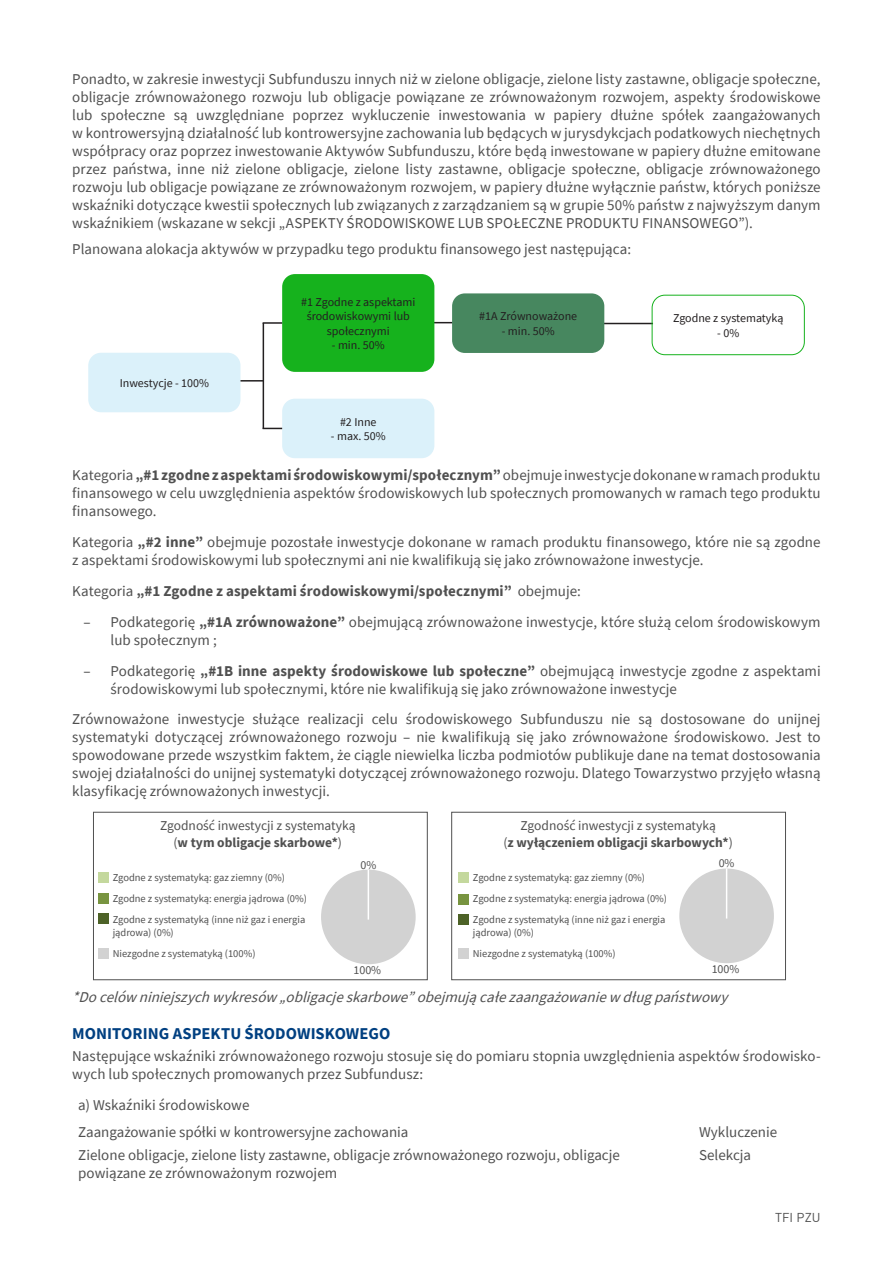
<style>
.page{position:relative;width:893px;height:1263px;background:#fff}
.page>*{position:absolute;margin:0;border:0;box-sizing:border-box;transform-origin:0 0}
.t1{font:700 16.5px "Source Sans Pro";letter-spacing:.005em;color:#014081}
.t2{font:15px/18px "Source Sans Pro";color:#505050}
.t3{font:italic 15px "Source Sans Pro";color:#505050}
.t4{font:700 15px "Source Sans Pro";letter-spacing:.005em;color:#505050}
.t5{font:13.5px/16.2px "Source Sans Pro";color:#505050;text-align:center}
.KATEGORIA{font:12.75px "DIN Pro Pl";letter-spacing:.01em;color:#505050}
.t6{font:12px/14.4px "Source Sans Pro";color:#231f20;text-align:center}
.t7{font:12px "Source Sans Pro";color:#505050}
.t8{font:10.5px/12.6px "Source Sans Pro";color:#505050}
.s1{font-weight:700}
.s2{font-weight:400}
</style>
<div class="page">
<hr style="left:603px;top:323px;width:50px;height:1px;background:#231f20">
<svg style="left:434px;top:322px;width:18px;height:1px"></svg>
<div style="left:88px;top:353px;width:152px;height:59px;background:#dbf1fa;border-radius:13px"></div>
<div style="left:282px;top:399px;width:152px;height:59px;background:#dbf1fa;border-radius:13px"></div>
<div style="left:452px;top:293px;width:152px;height:60px;background:#47875f;border-radius:13px"></div>
<div style="left:652px;top:295px;width:153px;height:60px;border:1px solid #16b21d;border-radius:13px"></div>
<div style="left:282px;top:274px;width:152px;height:98px;background:#16b21d;border-radius:13px"></div>
<hr style="left:240px;top:380px;width:23px;height:2px;background:#231f20">
<svg style="left:263px;top:322px;width:19px;height:2px"></svg>
<svg style="left:264px;top:428px;width:18px;height:1px"></svg>
<hr style="left:263px;top:323px;width:1px;height:106px;background:#231f20">
<div style="left:93px;top:812px;width:334px;height:168px;border:1px solid #505050"></div>
<div style="left:451px;top:812px;width:335px;height:168px;border:1px solid #505050"></div>
<div style="left:321px;top:870px;width:95px;height:94px;background:#d2d2d2;border-radius:50%"></div>
<div style="left:679px;top:868px;width:95px;height:95px;background:#d2d2d2;border-radius:50%"></div>
<div style="left:98px;top:872px;width:11px;height:10px;background:#c4d89d"></div>
<div style="left:98px;top:893px;width:11px;height:11px;background:#789440"></div>
<hr style="left:368px;top:870px;width:1px;height:49px;background:#fff">
<hr style="left:726px;top:868px;width:1px;height:50px;background:#fff">
<div style="left:98px;top:913px;width:11px;height:11px;background:#4d6227"></div>
<div style="left:98px;top:948px;width:11px;height:10px;background:#d2d2d2"></div>
<div style="left:458px;top:872px;width:11px;height:11px;background:#c4d89d"></div>
<div style="left:458px;top:894px;width:11px;height:10px;background:#789440"></div>
<div style="left:458px;top:914px;width:11px;height:11px;background:#4d6227"></div>
<div style="left:458px;top:948px;width:11px;height:11px;background:#d2d2d2"></div>
<p class="t2" style="left:72px;top:69px;width:750px;text-align:justify">Ponadto, w zakresie inwestycji Subfunduszu innych niż w zielone obligacje, zielone listy zastawne, obligacje społeczne, obligacje zrównoważonego rozwoju lub obligacje powiązane ze zrównoważonym rozwojem, aspekty środowiskowe lub społeczne są uwzględniane poprzez wykluczenie inwestowania w papiery dłużne spółek zaangażowanych w kontrowersyjną działalność lub kontrowersyjne zachowania lub będących w jurysdykcjach podatkowych niechętnych współpracy oraz poprzez inwestowanie Aktywów Subfunduszu, które będą inwestowane w papiery dłużne emitowane przez państwa, inne niż zielone obligacje, zielone listy zastawne, obligacje społeczne, obligacje zrównoważonego rozwoju lub obligacje powiązane ze zrównoważonym rozwojem, w papiery dłużne wyłącznie państw, których poniższe wskaźniki dotyczące kwestii społecznych lub związanych z zarządzaniem są w grupie 50% państw z najwyższym danym wskaźnikiem (wskazane w sekcji „ASPEKTY ŚRODOWISKOWE LUB SPOŁECZNE PRODUKTU FINANSOWEGO”).</p>
<p class="t2" style="left:72px;top:240px;width:560px">Planowana alokacja aktywów w przypadku tego produktu finansowego jest następująca:</p>
<p class="t6" style="left:120px;top:376px;width:91px">Inwestycje - 100%</p>
<p class="t6" style="left:301px;top:295px;width:116px">#1 Zgodne z aspektami środowiskowymi lub społecznymi</p>
<p class="t6" style="left:332px;top:338px;width:54px">- min. 50%</p>
<p class="t6" style="left:340px;top:414px;width:38px">#2 Inne</p>
<p class="t6" style="left:331px;top:429px;width:56px">- max. 50%</p>
<p class="t6" style="left:479px;top:309px;width:100px">#1A Zrównoważone</p>
<p class="t6" style="left:502px;top:324px;width:54px">- min. 50%</p>
<p class="t6" style="left:673px;top:311px;width:112px">Zgodne z systematyką</p>
<p class="t6" style="left:717px;top:325px;width:23px">- 0%</p>
<p class="t2" style="left:72px;top:466px;width:750px;text-align:justify">Kategoria <span class="s1">„#1 zgodne zaspektami środowiskowymi/społecznym”</span> obejmuje inwestycje dokonane wramach produktu finansowego w celu uwzględnienia aspektów środowiskowych lub społecznych promowanych w ramach tego produktu finansowego.</p>
<p class="t2" style="left:72px;top:533px;width:750px">Kategoria <span class="s1">„#2 inne”</span> obejmuje pozostałe inwestycje dokonane w ramach produktu finansowego, które nie są zgodne z aspektami środowiskowymi lub społecznymi ani nie kwalifikują się jako zrównoważone inwestycje.</p>
<p class="t4" style="left:72px;top:581px;width:510px"><span class="s2">Kategoria</span> „#1 Zgodne z aspektami środowiskowymi/społecznymi” <span class="s2">obejmuje:</span></p>
<p class="t2" style="left:111px;top:613px;width:712px;text-indent:-27px">– Podkategorię <span class="s1">„#1A zrównoważone”</span> obejmującą zrównoważone inwestycje, które służą celom środowiskowym lub społecznym ;</p>
<p class="t2" style="left:111px;top:661px;width:712px;text-indent:-27px">– Podkategorię <span class="s1">„#1B inne aspekty środowiskowe lub społeczne”</span> obejmującą inwestycje zgodne z aspektami środowiskowymi lub społecznymi, które nie kwalifikują się jako zrównoważone inwestycje</p>
<p class="t2" style="left:72px;top:710px;width:750px;text-align:justify">Zrównoważone inwestycje służące realizacji celu środowiskowego Subfunduszu nie są dostosowane do unijnej systematyki dotyczącej zrównoważonego rozwoju – nie kwalifikują się jako zrównoważone środowiskowo. Jest to spowodowane przede wszystkim faktem, że ciągle niewielka liczba podmiotów publikuje dane na temat dostosowania swojej działalności do unijnej systematyki dotyczącej zrównoważonego rozwoju. Dlatego Towarzystwo przyjęło własną klasyfikację zrównoważonych inwestycji.</p>
<p class="t5" style="left:160px;top:818px;width:197px">Zgodność inwestycji z systematyką (<span class="s1">w tym obligacje skarbowe*</span>)</p>
<p class="t5" style="left:503px;top:818px;width:231px">Zgodność inwestycji z systematyką<br>(<span class="s1">z wyłączeniem obligacji skarbowych*</span>)</p>
<p class="t8" style="left:113px;top:871px;width:174px">Zgodne z systematyką: gaz ziemny (0%)</p>
<p class="t8" style="left:113px;top:892px;width:196px">Zgodne z systematyką: energia jądrowa (0%)</p>
<p class="t8" style="left:113px;top:913px;width:194px">Zgodne z systematyką (inne niż gaz i energia jądrowa) (0%)</p>
<p class="t8" style="left:113px;top:947px;width:144px">Niezgodne z systematyką (100%)</p>
<p class="t7" style="left:719px;top:855px;width:17px">0%</p>
<p class="t7" style="left:360px;top:857px;width:17px">0%</p>
<p class="t8" style="left:473px;top:871px;width:174px">Zgodne z systematyką: gaz ziemny (0%)</p>
<p class="t8" style="left:473px;top:892px;width:196px">Zgodne z systematyką: energia jądrowa (0%)</p>
<p class="t8" style="left:473px;top:913px;width:194px">Zgodne z systematyką (inne niż gaz i energia jądrowa) (0%)</p>
<p class="t8" style="left:473px;top:947px;width:144px">Niezgodne z systematyką (100%)</p>
<p class="t7" style="left:353px;top:963px;width:29px">100%</p>
<p class="t7" style="left:712px;top:961px;width:29px">100%</p>
<p class="t3" style="left:72px;top:988px;width:662px">*Docelów niniejszychwykresów „obligacjeskarbowe”obejmującałezaangażowaniew długpaństwowy</p>
<p class="t1" style="left:72px;top:1022px;width:320px">MONITORING ASPEKTU ŚRODOWISKOWEGO</p>
<p class="t2" style="left:72px;top:1047px;width:750px">Następujące wskaźniki zrównoważonego rozwoju stosuje się do pomiaru stopnia uwzględnienia aspektów środowisko&shy;wych lub społecznych promowanych przez Subfundusz:</p>
<p class="t2" style="left:78px;top:1096px;width:173px">a) Wskaźniki środowiskowe</p>
<p class="t2" style="left:78px;top:1122px;width:332px">Zaangażowanie spółki w kontrowersyjne zachowania</p>
<p class="t2" style="left:699px;top:1122px;width:80px">Wykluczenie</p>
<p class="t2" style="left:78px;top:1146px;width:543px">Zielone obligacje, zielone listy zastawne, obligacje zrównoważonego rozwoju, obligacje powiązane ze zrównoważonym rozwojem</p>
<p class="t2" style="left:699px;top:1146px;width:53px">Selekcja</p>
<p class="KATEGORIA" style="left:775px;top:1209px;width:47px">TFI PZU</p>
</div>
